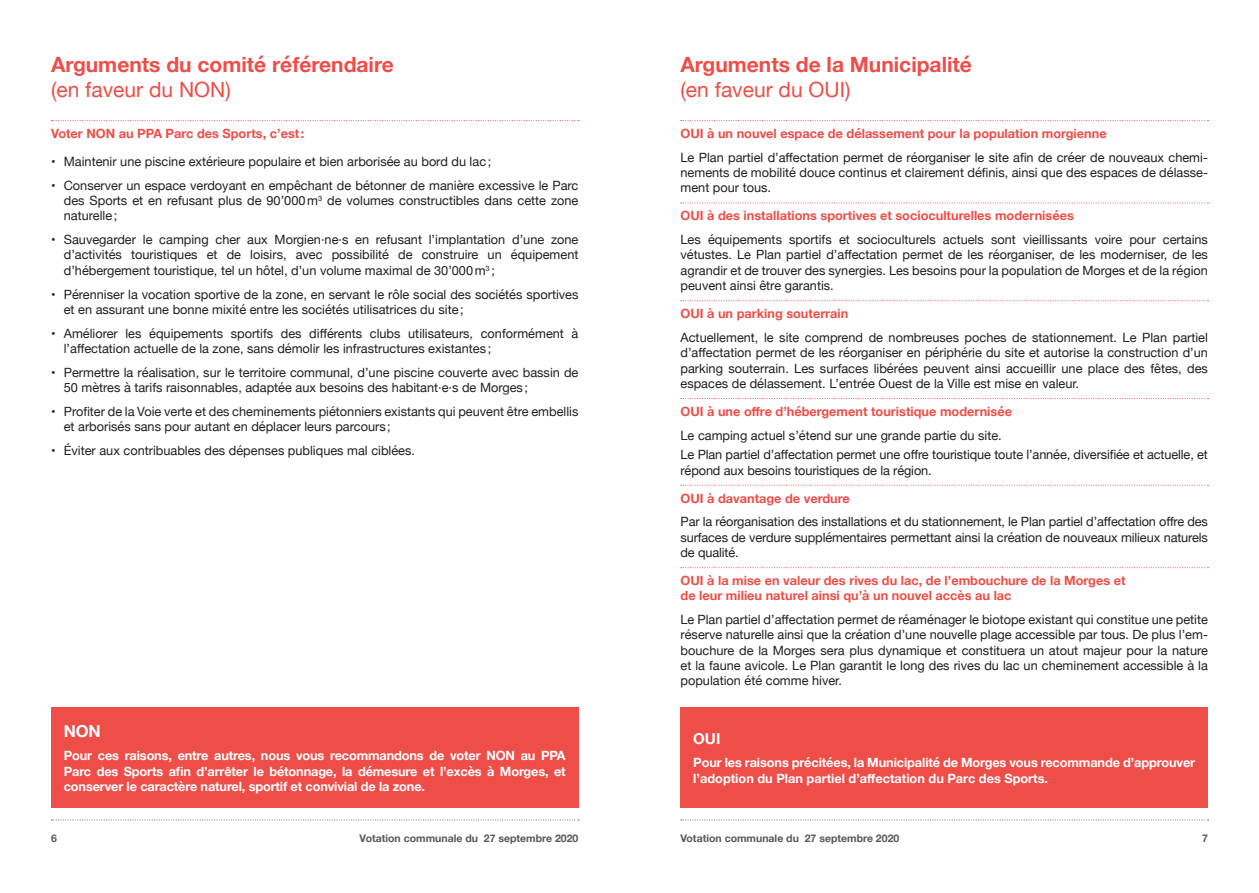
<style>
.page{position:relative;width:1259px;height:893px;background:#fff}
.page>*{position:absolute;margin:0;border:0;box-sizing:border-box;transform-origin:0 0}
.t1{font:700 21px "Helvetica Neue";color:#ef4d48}
.t2{font:21px "Helvetica Neue";color:#ef4d48}
.t3{font:700 16.5px "Helvetica Neue";color:#fff}
.t4{font:700 15px "Helvetica Neue";color:#fff}
.t5{font:12.75px/15.3px "Helvetica Neue";color:#231f20;text-align:justify}
.t6{font:700 12.75px/15.3px "Helvetica Neue";color:#ef4d48}
.t7{font:700 12.75px/15.3px "Helvetica Neue";letter-spacing:-.01em;color:#fff;text-align:justify}
.t8{font:700 10.5px "Helvetica Neue";color:#57585a}
</style>
<div class="page">
<svg style="left:51px;top:819px;width:528px;height:1px"></svg>
<svg style="left:681px;top:819px;width:527px;height:1px"></svg>
<svg style="left:51px;top:120px;width:528px;height:1px"></svg>
<div style="left:51px;top:708px;width:527px;height:100px;background:#ef4d48"></div>
<svg style="left:681px;top:120px;width:527px;height:1px"></svg>
<svg style="left:681px;top:203px;width:527px;height:1px"></svg>
<svg style="left:681px;top:300px;width:527px;height:1px"></svg>
<svg style="left:681px;top:398px;width:527px;height:1px"></svg>
<svg style="left:681px;top:485px;width:527px;height:1px"></svg>
<svg style="left:681px;top:567px;width:527px;height:1px"></svg>
<div style="left:680px;top:708px;width:528px;height:100px;background:#ef4d48"></div>
<h1 class="t1" style="left:51px;top:48px;width:344px">Arguments du comité référendaire</h1>
<h1 class="t2" style="left:51px;top:74px;width:181px">(en faveur du NON)</h1>
<p class="t6" style="left:51px;top:126px;width:255px">Voter NON au PPA Parc des Sports, c’est:</p>
<p class="t5" style="left:51px;top:154px;width:442px">• Maintenir une piscine extérieure populaire et bien arborisée au bord du lac;</p>
<p class="t5" style="left:64px;top:178px;width:516px;text-indent:-13px">• Conserver un espace verdoyant en empêchant de bétonner de manière excessive le Parc des Sports et en refusant plus de 90’000m<sup>3</sup> de volumes constructibles dans cette zone naturelle;</p>
<p class="t5" style="left:64px;top:233px;width:516px;text-indent:-13px">• Sauvegarder le camping cher aux Morgien·ne·s en refusant l’implantation d’une zone d’activités touristiques et de loisirs, avec possibilité de construire un équipement d’hébergement touristique, tel un hôtel, d’un volume maximal de 30’000m<sup>3</sup> ;</p>
<p class="t5" style="left:64px;top:287px;width:516px;text-indent:-13px">• Pérenniser la vocation sportive de la zone, en servant le rôle social des sociétés sportives et en assurant une bonne mixité entre les sociétés utilisatrices du site;</p>
<p class="t5" style="left:64px;top:326px;width:516px;text-indent:-13px">• Améliorer les équipements sportifs des différents clubs utilisateurs, conformément à l’affectation actuelle de la zone, sans démolir les infrastructures existantes;</p>
<p class="t5" style="left:64px;top:365px;width:516px;text-indent:-13px">• Permettre la réalisation, sur le territoire communal, d’une piscine couverte avec bassin de<br>50 mètres à tarifs raisonnables, adaptée aux besoins des habitant·e·s de Morges;</p>
<p class="t5" style="left:64px;top:404px;width:516px;text-indent:-13px">• Profiter de la Voie verte et des cheminements piétonniers existants qui peuvent être embellis et arborisés sans pour autant en déplacer leurs parcours;</p>
<p class="t5" style="left:51px;top:444px;width:365px">• Éviter aux contribuables des dépenses publiques mal ciblées.</p>
<p class="t3" style="left:64px;top:718px;width:38px">NON</p>
<p class="t7" style="left:64px;top:748px;width:503px">Pour ces raisons, entre autres, nous vous recommandons de voter NON au PPA Parc des Sports afin d’arrêter le bétonnage, la démesure et l’excès à Morges, et conserver le caractère naturel, sportif et convivial de la zone.</p>
<h1 class="t1" style="left:680px;top:48px;width:293px">Arguments de la Municipalité</h1>
<h1 class="t2" style="left:680px;top:74px;width:171px">(en faveur du OUI)</h1>
<p class="t6" style="left:680px;top:126px;width:427px">OUI à un nouvel espace de délassement pour la population morgienne</p>
<p class="t5" style="left:680px;top:150px;width:529px">Le Plan partiel d’affectation permet de réorganiser le site afin de créer de nouveaux chemi&shy;nements de mobilité douce continus et clairement définis, ainsi que des espaces de délasse&shy;ment pour tous.</p>
<p class="t6" style="left:680px;top:208px;width:395px">OUI à des installations sportives et socioculturelles modernisées</p>
<p class="t5" style="left:680px;top:233px;width:529px">Les équipements sportifs et socioculturels actuels sont vieillissants voire pour certains vétustes. Le Plan partiel d’affectation permet de les réorganiser, de les moderniser, de les agrandir et de trouver des synergies. Les besoins pour la population de Morges et de la région peuvent ainsi être garantis.</p>
<p class="t6" style="left:680px;top:306px;width:169px">OUI à un parking souterrain</p>
<p class="t5" style="left:680px;top:330px;width:529px">Actuellement, le site comprend de nombreuses poches de stationnement. Le Plan partiel d’affectation permet de les réorganiser en périphérie du site et autorise la construction d’un parking souterrain. Les surfaces libérées peuvent ainsi accueillir une place des fêtes, des espaces de délassement. L’entrée Ouest de la Ville est mise en valeur.</p>
<p class="t6" style="left:680px;top:404px;width:333px">OUI à une offre d’hébergement touristique modernisée</p>
<p class="t5" style="left:680px;top:426px;width:529px;line-height:19.5px">Le camping actuel s’étend sur une grande partie du site.<br>Le Plan partiel d’affectation permet une offre touristique toute l’année, diversifiée et actuelle, et</p>
<p class="t5" style="left:680px;top:463px;width:253px">répond aux besoins touristiques de la région.</p>
<p class="t6" style="left:680px;top:491px;width:171px">OUI à davantage de verdure</p>
<p class="t5" style="left:680px;top:515px;width:529px">Par la réorganisation des installations et du stationnement, le Plan partiel d’affectation offre des surfaces de verdure supplémentaires permettant ainsi la création de nouveaux milieux naturels de qualité.</p>
<p class="t6" style="left:680px;top:573px;width:446px">OUI à la mise en valeur des rives du lac, de l’embouchure de la Morges et de leur milieu naturel ainsi qu’à un nouvel accès au lac</p>
<p class="t5" style="left:680px;top:613px;width:529px">Le Plan partiel d’affectation permet de réaménager le biotope existant qui constitue une petite réserve naturelle ainsi que la création d’une nouvelle plage accessible par tous. De plus l’em&shy;bouchure de la Morges sera plus dynamique et constituera un atout majeur pour la nature et la faune avicole. Le Plan garantit le long des rives du lac un cheminement accessible à la population été comme hiver.</p>
<p class="t4" style="left:693px;top:726px;width:29px">OUI</p>
<p class="t7" style="left:693px;top:755px;width:503px">Pour les raisons précitées, la Municipalité de Morges vous recommande d’approuver l’adoption du Plan partiel d’affectation du Parc des Sports.</p>
<p class="t8" style="left:51px;top:830px;width:7px">6</p>
<p class="t8" style="left:360px;top:830px;width:220px">Votation communale du 27 septembre 2020</p>
<p class="t8" style="left:680px;top:830px;width:220px">Votation communale du 27 septembre 2020</p>
<p class="t8" style="left:1202px;top:830px;width:7px">7</p>
</div>
